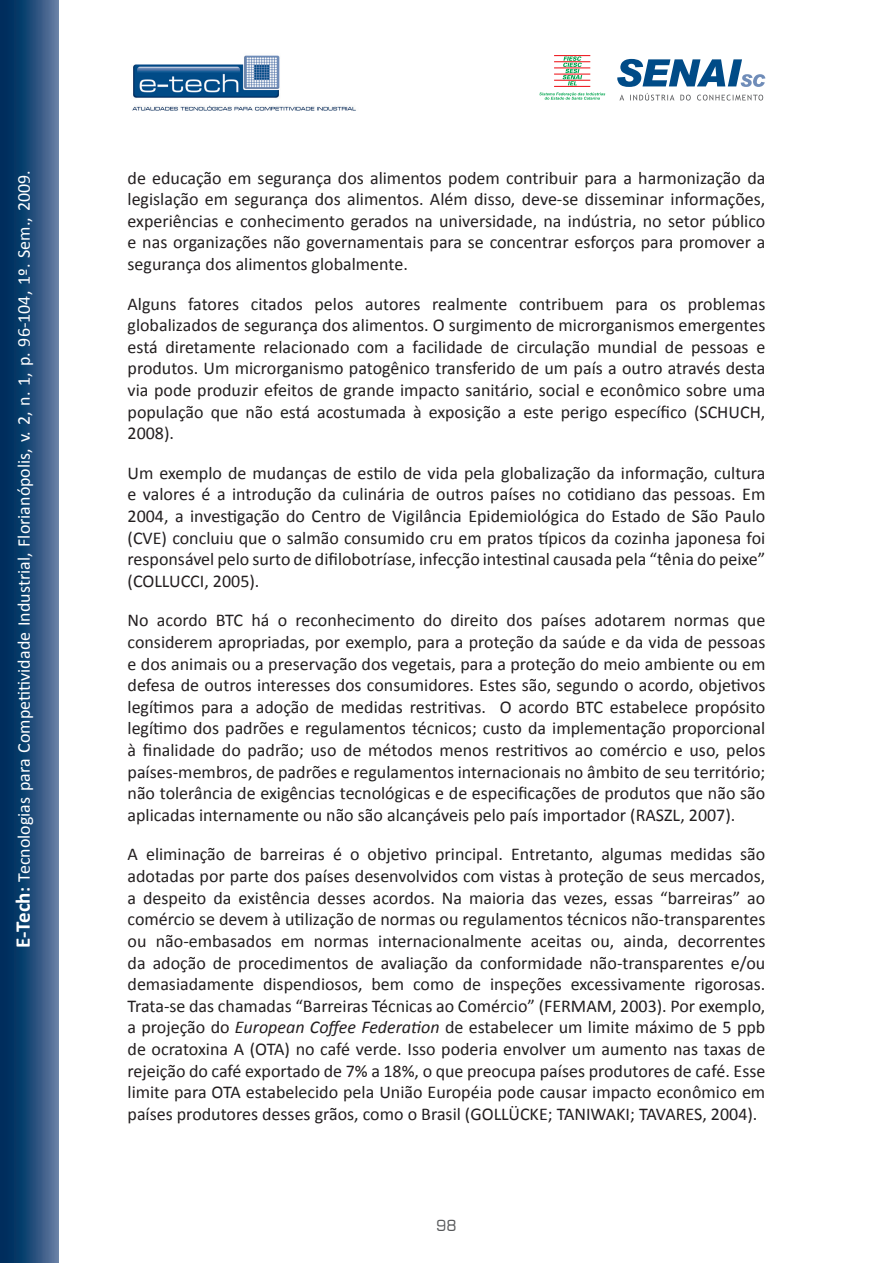
<style>
.page{position:relative;width:893px;height:1263px;background:#fff}
.page>*{position:absolute;margin:0;border:0;box-sizing:border-box;transform-origin:0 0}
.t1{font:18px/21.6px "Calibri";color:#231f20;text-align:justify}
.t2{font:18px "Calibri";color:#fff}
.t3{font:15px "Square 721 BT";color:#57585a}
.s1{font-weight:700;font-size:21px}
.s2{font-weight:700}
.s3{font-style:italic}
</style>
<div class="page">
<svg style="left:0;top:0;width:58px;height:1263px;background:#214b78"></svg>
<svg style="left:617px;top:59px;width:148px;height:28px"></svg>
<svg style="left:619px;top:93px;width:144px;height:8px"></svg>
<hr style="left:554px;top:55px;width:36px;height:1px;background:#ee1d23">
<hr style="left:554px;top:61px;width:36px;height:1px;background:#ee1d23">
<hr style="left:554px;top:68px;width:36px;height:1px;background:#ee1d23">
<hr style="left:554px;top:74px;width:36px;height:1px;background:#ee1d23">
<hr style="left:554px;top:80px;width:36px;height:1px;background:#ee1d23">
<hr style="left:554px;top:86px;width:36px;height:1px;background:#ee1d23">
<svg style="left:563px;top:56px;width:19px;height:29px"></svg>
<svg style="left:539px;top:92px;width:66px;height:8px"></svg>
<img style="left:132px;top:55px;width:224px;height:56px">
<p class="t2" style="left:13px;top:948px;width:779px;rotate:-90deg"><span class="s1">E-Tech</span><span class="s2">:</span> Tecnologias para Competitividade Industrial, Florianópolis, v. 2, n. 1, p. 96-104, 1º. Sem., 2009.</p>
<p class="t1" style="left:128px;top:166px;width:639px">de educação em segurança dos alimentos podem contribuir para a harmonização da legislação em segurança dos alimentos. Além disso, deve-se disseminar informações, experiências e conhecimento gerados na universidade, na indústria, no setor público e nas organizações não governamentais para se concentrar esforços para promover a segurança dos alimentos globalmente.</p>
<p class="t1" style="left:128px;top:292px;width:639px">Alguns fatores citados pelos autores realmente contribuem para os problemas globalizados de segurança dos alimentos. O surgimento de microrganismos emergentes está diretamente relacionado com a facilidade de circulação mundial de pessoas e produtos. Um microrganismo patogênico transferido de um país a outro através desta via pode produzir efeitos de grande impacto sanitário, social e econômico sobre uma população que não está acostumada à exposição a este perigo específico (SCHUCH, 2008).</p>
<p class="t1" style="left:128px;top:461px;width:639px">Um exemplo de mudanças de estilo de vida pela globalização da informação, cultura e valores é a introdução da culinária de outros países no cotidiano das pessoas. Em 2004, a investigação do Centro de Vigilância Epidemiológica do Estado de São Paulo (CVE) concluiu que o salmão consumido cru em pratos típicos da cozinha japonesa foi responsável pelo surto de difilobotríase, infecção intestinal causada pela “tênia do peixe” (COLLUCCI, 2005).</p>
<p class="t1" style="left:128px;top:609px;width:639px">No acordo BTC há o reconhecimento do direito dos países adotarem normas que considerem apropriadas, por exemplo, para a proteção da saúde e da vida de pessoas e dos animais ou a preservação dos vegetais, para a proteção do meio ambiente ou em defesa de outros interesses dos consumidores. Estes são, segundo o acordo, objetivos legítimos para a adoção de medidas restritivas. O acordo BTC estabelece propósito legítimo dos padrões e regulamentos técnicos; custo da implementação proporcional à finalidade do padrão; uso de métodos menos restritivos ao comércio e uso, pelos países-membros, de padrões e regulamentos internacionais no âmbito de seu território; não tolerância de exigências tecnológicas e de especificações de produtos que não são aplicadas internamente ou não são alcançáveis pelo país importador (RASZL, 2007).</p>
<p class="t1" style="left:128px;top:843px;width:639px">A eliminação de barreiras é o objetivo principal. Entretanto, algumas medidas são adotadas por parte dos países desenvolvidos com vistas à proteção de seus mercados, a despeito da existência desses acordos. Na maioria das vezes, essas “barreiras” ao comércio se devem à utilização de normas ou regulamentos técnicos não-transparentes ou não-embasados em normas internacionalmente aceitas ou, ainda, decorrentes da adoção de procedimentos de avaliação da conformidade não-transparentes e/ou demasiadamente dispendiosos, bem como de inspeções excessivamente rigorosas.<br>Trata-se das chamadas “Barreiras Técnicas ao Comércio” (FERMAM, 2003). Por exemplo, a projeção do <span class="s3">European Coffee Federation</span> de estabelecer um limite máximo de 5 ppb de ocratoxina A (OTA) no café verde. Isso poderia envolver um aumento nas taxas de rejeição do café exportado de 7% a 18%, o que preocupa países produtores de café. Esse limite para OTA estabelecido pela União Européia pode causar impacto econômico em países produtores desses grãos, como o Brasil (GOLLÜCKE; TANIWAKI; TAVARES, 2004).</p>
<p class="t3" style="left:436px;top:1216px;width:22px">98</p>
</div>
